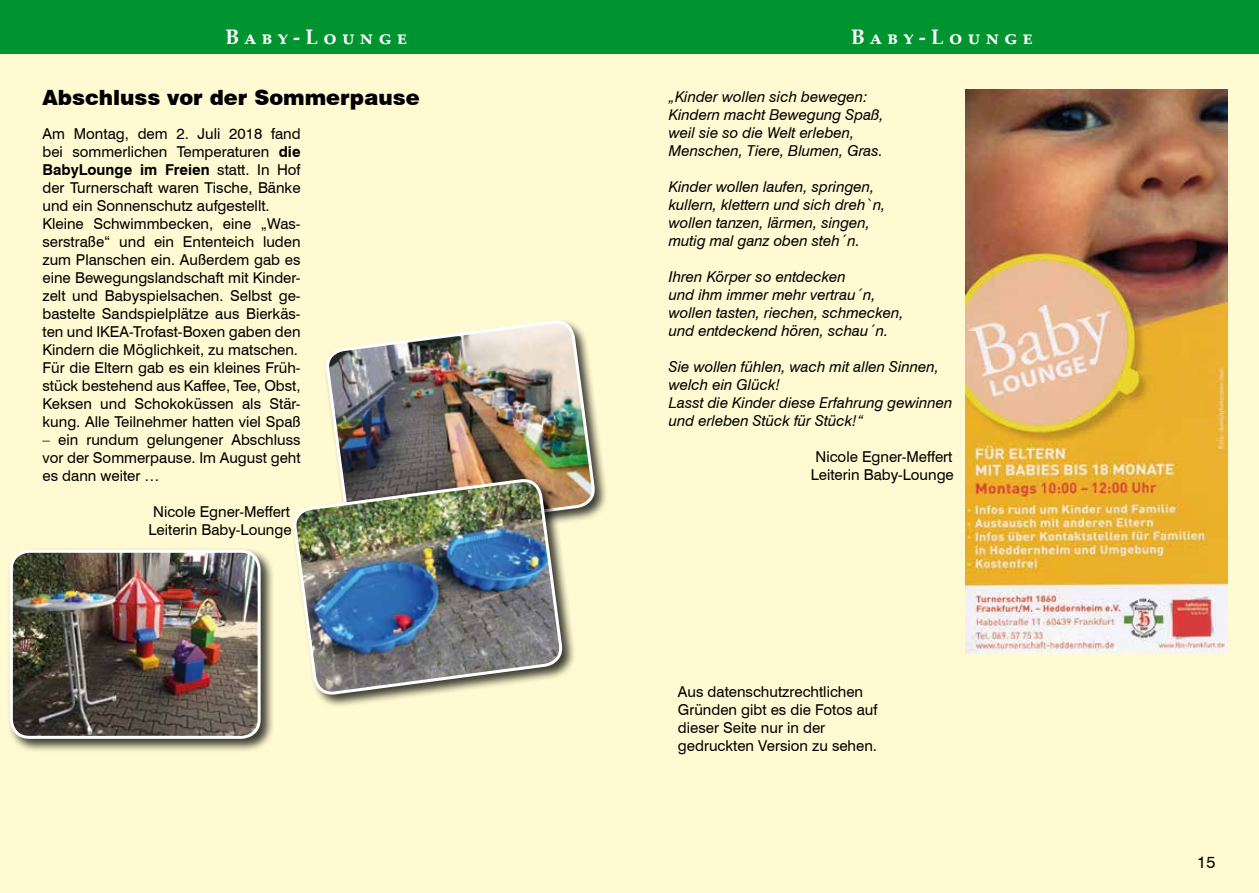
<style>
.page{position:relative;width:1259px;height:893px;background:#fff}
.page>*{position:absolute;margin:0;border:0;box-sizing:border-box;transform-origin:0 0}
.t1{font:900 21px "Swiss 721 BT";color:#000}
.t2{font:700 21px "Palatino Linotype";color:#fff}
.t3{font:16.5px "Swiss 721 BT";color:#000}
.t4{font:15px/18px "Swiss 721 BT";color:#000}
.t5{font:italic 15px/18px "Swiss 721 BT";color:#000}
.s1{font-weight:700}
</style>
<div class="page">
<div style="left:0;top:54px;width:1259px;height:839px;background:#fffad1"></div>
<div style="left:0;top:0;width:1259px;height:54px;background:#009430"></div>
<img style="left:965px;top:90px;width:262px;height:564px">
<div style="left:324px;top:318px;width:285px;height:232px;background:#000;opacity:.75"></div>
<img style="left:325px;top:320px;width:270px;height:230px">
<div style="left:8px;top:548px;width:267px;height:205px;background:#000;opacity:.75"></div>
<img style="left:11px;top:551px;width:248px;height:186px">
<div style="left:10px;top:550px;width:251px;height:189px;border:3px solid #fff;border-radius:18px"></div>
<div style="left:292px;top:477px;width:284px;height:231px;background:#000;opacity:.75"></div>
<img style="left:293px;top:478px;width:270px;height:230px">
<h1 class="t2" style="left:225px;top:22px;width:183px">B a b y - L o u n g e</h1>
<h1 class="t2" style="left:851px;top:22px;width:183px">B a b y - L o u n g e</h1>
<h1 class="t1" style="left:43px;top:85px;width:379px">Abschluss vor der Sommerpause</h1>
<p class="t4" style="left:43px;top:125px;width:260px">Am Montag, dem 2. Juli 2018 fand bei sommerlichen Temperaturen <span class="s1">die BabyLounge im Freien</span> statt. In Hof der Turnerschaft waren Tische, Bänke und ein Sonnenschutz aufgestellt.<br>Kleine Schwimmbecken, eine „Was&shy;serstraße“ und ein Ententeich luden zum Planschen ein. Außerdem gab es eine Bewegungslandschaft mit Kinder&shy;zelt und Babyspielsachen. Selbst ge&shy;bastelte Sandspielplätze aus Bierkäs&shy;ten und IKEA-Trofast-Boxen gaben den Kindern die Möglichkeit, zu matschen.<br>Für die Eltern gab es ein kleines Früh&shy;stück bestehend aus Kaffee, Tee, Obst, Keksen und Schokoküssen als Stär&shy;kung. Alle Teilnehmer hatten viel Spaß</p>
<p class="t4" style="left:43px;top:431px;width:260px;text-align:justify">– ein rundum gelungener Abschluss vor der Sommerpause. Im August geht es dann weiter …</p>
<p class="t4" style="left:149px;top:503px;width:144px;text-align:center">Nicole Egner-Meffert<br>Leiterin Baby-Lounge</p>
<p class="t5" style="left:669px;top:87px;width:216px">„Kinder wollen sich bewegen:<br>Kindern macht Bewegung Spaß, weil sie so die Welt erleben,<br>Menschen, Tiere, Blumen, Gras.</p>
<p class="t5" style="left:669px;top:177px;width:218px">Kinder wollen laufen, springen, kullern, klettern und sich dreh`n, wollen tanzen, lärmen, singen, mutig mal ganz oben steh´n.</p>
<p class="t5" style="left:669px;top:267px;width:236px">Ihren Körper so entdecken<br>und ihm immer mehr vertrau´n, wollen tasten, riechen, schmecken, und entdeckend hören, schau´n.</p>
<p class="t5" style="left:669px;top:357px;width:285px">Sie wollen fühlen, wach mit allen Sinnen, welch ein Glück!<br>Lasst die Kinder diese Erfahrung gewinnen und erleben Stück für Stück!“</p>
<p class="t4" style="left:811px;top:447px;width:144px;text-align:center">Nicole Egner-Meffert<br>Leiterin Baby-Lounge</p>
<p class="t4" style="left:678px;top:683px;width:201px">Aus datenschutzrechtlichen<br>Gründen gibt es die Fotos auf dieser Seite nur in der gedruckten Version zu sehen.</p>
<p class="t3" style="left:1197px;top:852px;width:20px">15</p>
</div>
